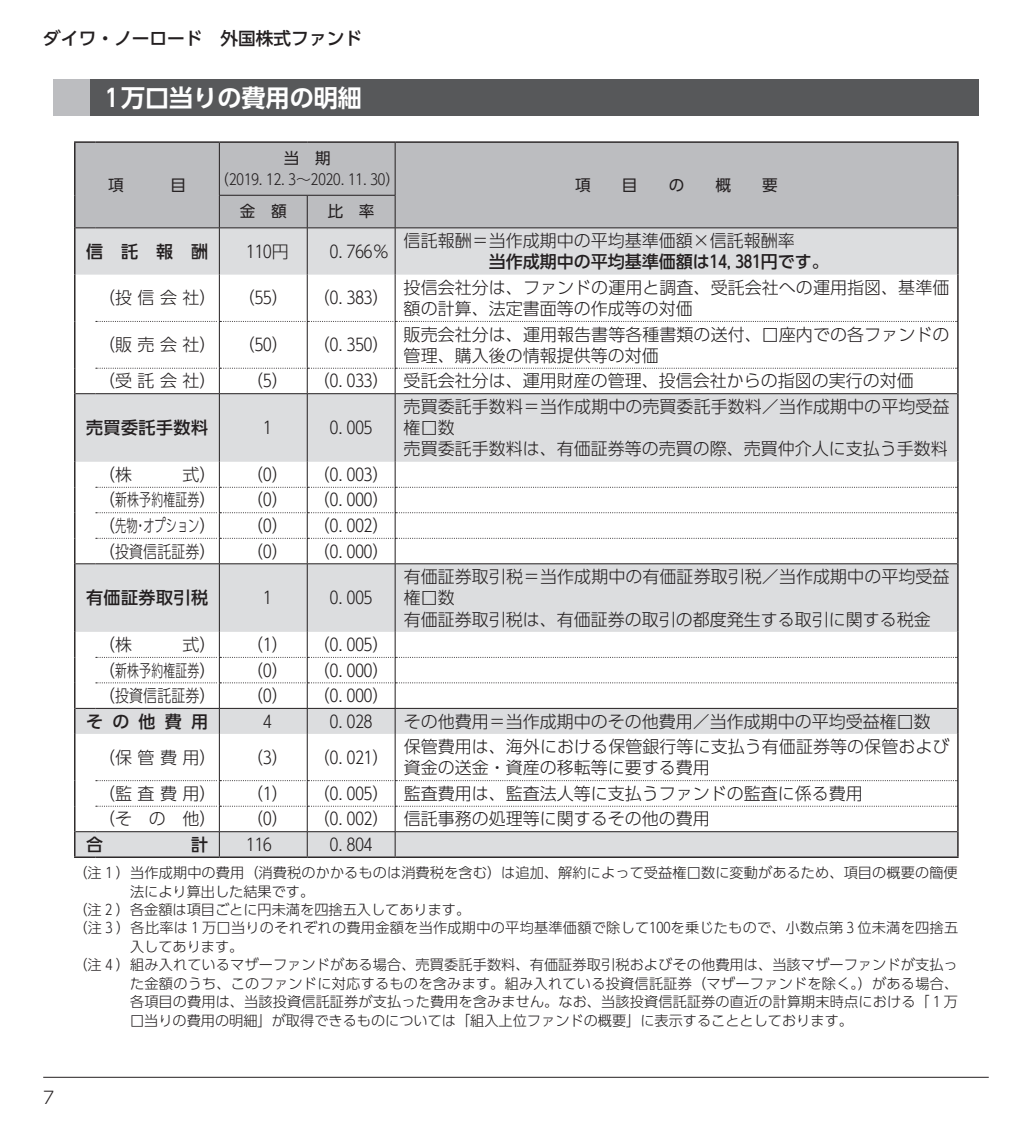
<style>
.page{position:relative;width:1032px;height:1134px;background:#fff}
.page>*{position:absolute;margin:0;border:0;box-sizing:border-box;transform-origin:0 0}
.t1{font:700 24px "UD Shin Go Pro De";color:#fff}
.t2{font:500 17.8px "UD Shin Go Pro";color:#231f20}
.t3{font:300 17px/21.2px "UD Shin Go Pro";color:#231f20}
.t4{font:500 17px "UD Shin Go Pro";letter-spacing:.015em;color:#231f20}
.t5{font:15.6px "UD Shin Go Pro";color:#231f20}
.t6{font:300 14.8px "UD Shin Go Pro";color:#231f20}
.t7{font:300 14.2px "UD Shin Go Pro";letter-spacing:.005em;color:#231f20}
</style>
<div class="page">
<hr style="left:43px;top:1077px;width:946px;height:1px;background:#231f20">
<div style="left:54px;top:79px;width:924px;height:37px;background:#57585a"></div>
<div style="left:54px;top:79px;width:36px;height:37px;background:#bcbdc0"></div>
<div style="left:75px;top:143px;width:882px;height:84px;background:#bcbdc0"></div>
<svg style="left:75px;top:228px;width:882px;height:552px"></svg>
<div style="left:75px;top:394px;width:882px;height:238px;background:#dcdddf"></div>
<hr style="left:74px;top:141px;width:21px;height:2px;background:#231f20">
<hr style="left:74px;top:143px;width:1px;height:52px;background:#231f20">
<hr style="left:95px;top:141px;width:124px;height:2px;background:#231f20">
<hr style="left:74px;top:195px;width:1px;height:33px;background:#231f20">
<hr style="left:219px;top:141px;width:88px;height:2px;background:#231f20">
<hr style="left:307px;top:141px;width:88px;height:2px;background:#231f20">
<hr style="left:395px;top:141px;width:563px;height:2px;background:#231f20">
<hr style="left:957px;top:143px;width:1px;height:52px;background:#231f20">
<hr style="left:957px;top:195px;width:1px;height:33px;background:#231f20">
<hr style="left:74px;top:228px;width:1px;height:47px;background:#231f20">
<hr style="left:957px;top:228px;width:1px;height:47px;background:#231f20">
<hr style="left:74px;top:275px;width:1px;height:46px;background:#231f20">
<hr style="left:957px;top:275px;width:1px;height:46px;background:#231f20">
<hr style="left:74px;top:321px;width:1px;height:47px;background:#231f20">
<hr style="left:957px;top:321px;width:1px;height:47px;background:#231f20">
<hr style="left:74px;top:394px;width:1px;height:68px;background:#231f20">
<hr style="left:957px;top:394px;width:1px;height:68px;background:#231f20">
<hr style="left:74px;top:564px;width:1px;height:68px;background:#231f20">
<hr style="left:957px;top:564px;width:1px;height:68px;background:#231f20">
<hr style="left:74px;top:734px;width:1px;height:47px;background:#231f20">
<hr style="left:957px;top:734px;width:1px;height:47px;background:#231f20">
<hr style="left:219px;top:143px;width:1px;height:52px;background:#231f20">
<hr style="left:395px;top:143px;width:1px;height:52px;background:#231f20">
<hr style="left:219px;top:196px;width:1px;height:32px;background:#231f20">
<hr style="left:307px;top:196px;width:1px;height:32px;background:#231f20">
<hr style="left:395px;top:196px;width:1px;height:32px;background:#231f20">
<hr style="left:219px;top:228px;width:1px;height:47px;background:#231f20">
<hr style="left:307px;top:228px;width:1px;height:47px;background:#231f20">
<hr style="left:395px;top:228px;width:1px;height:47px;background:#231f20">
<hr style="left:219px;top:275px;width:1px;height:46px;background:#231f20">
<hr style="left:307px;top:275px;width:1px;height:46px;background:#231f20">
<hr style="left:395px;top:275px;width:1px;height:46px;background:#231f20">
<hr style="left:219px;top:322px;width:1px;height:46px;background:#231f20">
<hr style="left:307px;top:322px;width:1px;height:46px;background:#231f20">
<hr style="left:395px;top:322px;width:1px;height:46px;background:#231f20">
<hr style="left:219px;top:394px;width:1px;height:68px;background:#231f20">
<hr style="left:307px;top:394px;width:1px;height:68px;background:#231f20">
<hr style="left:395px;top:394px;width:1px;height:68px;background:#231f20">
<hr style="left:219px;top:564px;width:1px;height:68px;background:#231f20">
<hr style="left:307px;top:564px;width:1px;height:68px;background:#231f20">
<hr style="left:395px;top:564px;width:1px;height:68px;background:#231f20">
<hr style="left:219px;top:734px;width:1px;height:46px;background:#231f20">
<hr style="left:307px;top:734px;width:1px;height:46px;background:#231f20">
<hr style="left:395px;top:734px;width:1px;height:46px;background:#231f20">
<hr style="left:219px;top:195px;width:88px;height:1px;background:#231f20">
<hr style="left:307px;top:195px;width:88px;height:1px;background:#231f20">
<svg style="left:75px;top:227px;width:20px;height:1px"></svg>
<hr style="left:95px;top:227px;width:124px;height:1px;background:#231f20">
<hr style="left:219px;top:227px;width:88px;height:1px;background:#231f20">
<hr style="left:307px;top:227px;width:88px;height:1px;background:#231f20">
<hr style="left:395px;top:227px;width:562px;height:1px;background:#231f20">
<svg style="left:96px;top:321px;width:861px;height:1px"></svg>
<svg style="left:74px;top:368px;width:884px;height:26px"></svg>
<svg style="left:74px;top:462px;width:884px;height:102px"></svg>
<svg style="left:74px;top:632px;width:884px;height:102px"></svg>
<svg style="left:74px;top:780px;width:884px;height:76px"></svg>
<hr style="left:74px;top:856px;width:21px;height:2px;background:#231f20">
<hr style="left:95px;top:856px;width:124px;height:2px;background:#231f20">
<hr style="left:219px;top:856px;width:88px;height:2px;background:#231f20">
<hr style="left:307px;top:856px;width:88px;height:2px;background:#231f20">
<hr style="left:395px;top:856px;width:563px;height:2px;background:#231f20">
<p class="t2" style="left:43px;top:24px;width:320px">ダイワ・ノーロード　外国株式ファンド</p>
<h1 class="t1" style="left:106px;top:78px;width:258px">1万口当りの費用の明細</h1>
<p class="t5" style="left:284px;top:146px;width:48px">当　期</p>
<p class="t6" style="left:214px;top:167px;width:188px">（2019. 12. 3～2020. 11. 30）</p>
<p class="t5" style="left:240px;top:199px;width:48px">金　額</p>
<p class="t5" style="left:328px;top:199px;width:48px">比　率</p>
<p class="t4" style="left:86px;top:237px;width:123px">信託報酬</p>
<p class="t3" style="left:246px;top:240px;width:44px">110円</p>
<p class="t3" style="left:330px;top:240px;width:61px">0. 766％</p>
<p class="t3" style="left:404px;top:229px;width:393px">信託報酬＝当作成期中の平均基準価額×信託報酬率</p>
<p class="t4" style="left:404px;top:248px;width:427px">　　　　　当作成期中の平均基準価額は14, 381円です。</p>
<p class="t3" style="left:98px;top:287px;width:120px">（投信会社）</p>
<p class="t3" style="left:238px;top:287px;width:53px">（55）</p>
<p class="t3" style="left:313px;top:287px;width:78px">（0. 383）</p>
<p class="t3" style="left:404px;top:276px;width:547px">投信会社分は、ファンドの運用と調査、受託会社への運用指図、基準価額の計算、法定書面等の作成等の対価</p>
<p class="t3" style="left:98px;top:334px;width:120px">（販売会社）</p>
<p class="t3" style="left:238px;top:334px;width:53px">（50）</p>
<p class="t3" style="left:313px;top:334px;width:78px">（0. 350）</p>
<p class="t3" style="left:404px;top:323px;width:547px">販売会社分は、運用報告書等各種書類の送付、口座内での各ファンドの管理、購入後の情報提供等の対価</p>
<p class="t3" style="left:98px;top:370px;width:120px">（受託会社）</p>
<p class="t3" style="left:246px;top:370px;width:44px">（5）</p>
<p class="t3" style="left:313px;top:370px;width:602px">（0. 033） 受託会社分は、運用財産の管理、投信会社からの指図の実行の対価</p>
<p class="t4" style="left:86px;top:414px;width:123px">売買委託手数料</p>
<p class="t3" style="left:263px;top:416px;width:10px">1</p>
<p class="t3" style="left:330px;top:416px;width:44px">0. 005</p>
<p class="t3" style="left:404px;top:395px;width:547px">売買委託手数料＝当作成期中の売買委託手数料／当作成期中の平均受益権口数<br>売買委託手数料は、有価証券等の売買の際、売買仲介人に支払う手数料</p>
<p class="t3" style="left:98px;top:463px;width:36px">（株</p>
<p class="t3" style="left:182px;top:463px;width:36px">式）</p>
<p class="t3" style="left:246px;top:463px;width:44px">（0）</p>
<p class="t3" style="left:313px;top:463px;width:78px">（0. 003）</p>
<p class="t3" style="left:98px;top:489px;width:120px">（新株予約権証券）</p>
<p class="t3" style="left:246px;top:489px;width:44px">（0）</p>
<p class="t3" style="left:313px;top:489px;width:78px">（0. 000）</p>
<p class="t3" style="left:98px;top:514px;width:120px">（先物・オプション）</p>
<p class="t3" style="left:246px;top:514px;width:44px">（0）</p>
<p class="t3" style="left:313px;top:514px;width:78px">（0. 002）</p>
<p class="t3" style="left:98px;top:540px;width:120px">（投資信託証券）</p>
<p class="t3" style="left:246px;top:540px;width:44px">（0）</p>
<p class="t3" style="left:313px;top:540px;width:78px">（0. 000）</p>
<p class="t4" style="left:86px;top:584px;width:123px">有価証券取引税</p>
<p class="t3" style="left:263px;top:587px;width:10px">1</p>
<p class="t3" style="left:330px;top:587px;width:44px">0. 005</p>
<p class="t3" style="left:404px;top:565px;width:547px">有価証券取引税＝当作成期中の有価証券取引税／当作成期中の平均受益権口数<br>有価証券取引税は、有価証券の取引の都度発生する取引に関する税金</p>
<p class="t3" style="left:43px;top:1086px;width:13px">7</p>
<p class="t3" style="left:98px;top:633px;width:36px">（株</p>
<p class="t3" style="left:183px;top:633px;width:36px">式）</p>
<p class="t3" style="left:246px;top:633px;width:44px">（1）</p>
<p class="t3" style="left:313px;top:633px;width:78px">（0. 005）</p>
<p class="t3" style="left:98px;top:659px;width:120px">（新株予約権証券）</p>
<p class="t3" style="left:246px;top:659px;width:44px">（0）</p>
<p class="t3" style="left:313px;top:659px;width:78px">（0. 000）</p>
<p class="t3" style="left:98px;top:684px;width:120px">（投資信託証券）</p>
<p class="t3" style="left:246px;top:684px;width:44px">（0）</p>
<p class="t3" style="left:313px;top:684px;width:78px">（0. 000）</p>
<p class="t4" style="left:86px;top:707px;width:123px">その他費用</p>
<p class="t3" style="left:263px;top:710px;width:10px">4</p>
<p class="t3" style="left:330px;top:710px;width:44px">0. 028</p>
<p class="t3" style="left:404px;top:710px;width:529px">その他費用＝当作成期中のその他費用／当作成期中の平均受益権口数</p>
<p class="t3" style="left:98px;top:746px;width:120px">（保管費用）</p>
<p class="t3" style="left:246px;top:746px;width:44px">（3）</p>
<p class="t3" style="left:313px;top:746px;width:78px">（0. 021）</p>
<p class="t3" style="left:404px;top:735px;width:547px">保管費用は、海外における保管銀行等に支払う有価証券等の保管および資金の送金・資産の移転等に要する費用</p>
<p class="t3" style="left:98px;top:782px;width:120px">（監査費用）</p>
<p class="t3" style="left:246px;top:782px;width:44px">（1）</p>
<p class="t3" style="left:313px;top:782px;width:551px">（0. 005） 監査費用は、監査法人等に支払うファンドの監査に係る費用</p>
<p class="t3" style="left:98px;top:808px;width:120px">（そ の 他）</p>
<p class="t3" style="left:246px;top:808px;width:44px">（0）</p>
<p class="t3" style="left:313px;top:808px;width:398px">（0. 002） 信託事務の処理等に関するその他の費用</p>
<p class="t3" style="left:246px;top:833px;width:27px">116</p>
<p class="t3" style="left:330px;top:833px;width:44px">0. 804</p>
<p class="t7" style="left:73px;top:861px;width:886px">（注 1 ）当作成期中の費用（消費税のかかるものは消費税を含む）は追加、解約によって受益権口数に変動があるため、項目の概要の簡便</p>
<p class="t7" style="left:130px;top:880px;width:186px">法により算出した結果です。</p>
<p class="t7" style="left:73px;top:898px;width:398px">（注 2 ）各金額は項目ごとに円未満を四捨五入してあります。</p>
<p class="t7" style="left:73px;top:916px;width:886px">（注 3 ）各比率は 1 万口当りのそれぞれの費用金額を当作成期中の平均基準価額で除して100を乗じたもので、小数点第 3 位未満を四捨五</p>
<p class="t7" style="left:130px;top:935px;width:115px">入してあります。</p>
<p class="t7" style="left:73px;top:953px;width:886px">（注 4 ）組み入れているマザーファンドがある場合、売買委託手数料、有価証券取引税およびその他費用は、当該マザーファンドが支払っ</p>
<p class="t7" style="left:130px;top:972px;width:829px">た金額のうち、このファンドに対応するものを含みます。組み入れている投資信託証券（マザーファンドを除く。）がある場合、</p>
<p class="t7" style="left:130px;top:990px;width:829px">各項目の費用は、当該投資信託証券が支払った費用を含みません。なお、当該投資信託証券の直近の計算期末時点における「 1 万</p>
<p class="t7" style="left:130px;top:1009px;width:724px">口当りの費用の明細」が取得できるものについては「組入上位ファンドの概要」に表示することとしております。</p>
</div>
